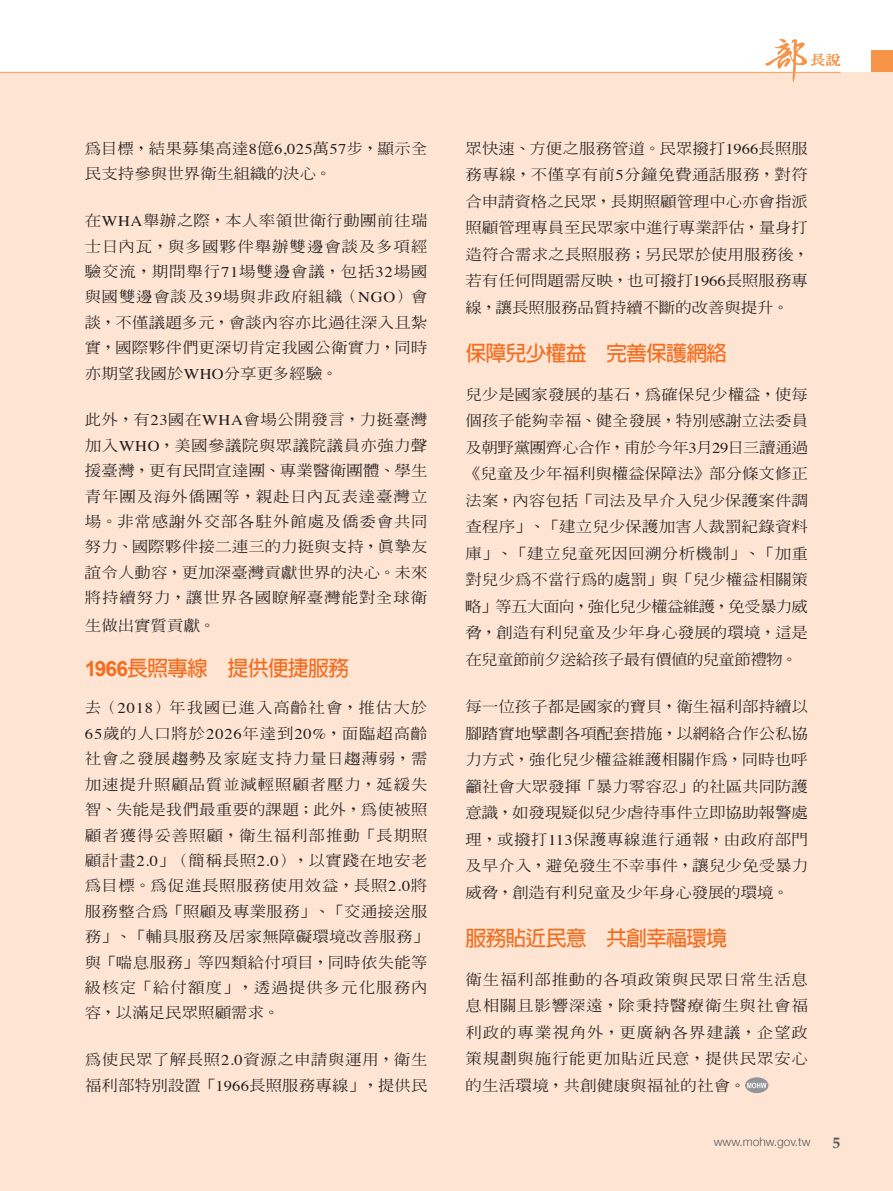
<style>
.page{position:relative;width:893px;height:1191px;background:#fff}
.page>*{position:absolute;margin:0;border:0;box-sizing:border-box;transform-origin:0 0}
.新內文{font:700 21px "AR Hei B5";letter-spacing:-.045em;color:#f36e21}
.t1{font:700 15px "Book Antiqua";color:#57585a}
.新內文-2{font:500 14.85px/26.4px "AR Ming B5";letter-spacing:.01em;color:#231f20;text-align:justify;scale:1.11 1}
.新內文-3{font:500 14.85px/25.3px "AR Ming B5";letter-spacing:.04em;color:#231f20;scale:1.11 1}
.新內文-4{font:700 13.5px "AR Ming B5";color:#f79447;scale:1.11 1}
.t2{font:300 12px "Helvetica Neue";letter-spacing:-.005em;color:#57585a}
.s1{font-family:"Times";font-weight:400}
.s2{font-family:"Arial"}
</style>
<div class="page">
<div style="left:0;top:73px;width:893px;height:1118px;background:#fee5d3"></div>
<div style="left:745px;top:1077px;width:23px;height:16px;background:#939598;border-radius:50%"></div>
<svg style="left:747px;top:1082px;width:19px;height:6px"></svg>
<hr style="left:0;top:72px;width:841px;height:1px;background:#f9a768">
<div style="left:871px;top:51px;width:22px;height:21px;background:#f79447"></div>
<svg style="left:765px;top:39px;width:42px;height:43px"></svg>
<p class="新內文-2" style="left:85px;top:136px;width:310px;line-height:25.3px">為目標，結果募集高達<span class="s1">8</span>億<span class="s1">6,025</span>萬<span class="s1">57</span>步，顯示全民支持參與世界衛生組織的決心。</p>
<p class="新內文-2" style="left:85px;top:208px;width:310px;line-height:25.3px">在<span class="s1">WHA</span>舉辦之際，本人率領世衛行動團前往瑞士日內瓦，與多國夥伴舉辦雙邊會談及多項經驗交流，期間舉行<span class="s1">71</span>場雙邊會議，包括<span class="s1">32</span>場國與國雙邊會談及<span class="s1">39</span>場與非政府組織（<span class="s1">NGO</span>）會談，不僅議題多元，會談內容亦比過往深入且紮實，國際夥伴們更深切肯定我國公衛實力，同時亦期望我國於<span class="s1">WHO</span>分享更多經驗。</p>
<p class="新內文-2" style="left:85px;top:407px;width:310px;line-height:25.3px">此外，有<span class="s1">23</span>國在<span class="s1">WHA</span>會場公開發言，力挺臺灣加入<span class="s1">WHO</span>，美國參議院與眾議院議員亦強力聲援臺灣，更有民間宣達團、專業醫衛團體、學生青年團及海外僑團等，親赴日內瓦表達臺灣立場。非常感謝外交部各駐外館處及僑委會共同努力、國際夥伴接二連三的力挺與支持，真摯友誼令人動容，更加深臺灣貢獻世界的決心。未來將持續努力，讓世界各國瞭解臺灣能對全球衛</p>
<p class="新內文-2" style="left:85px;top:612px;width:119px">生做出實質貢獻。</p>
<p class="新內文" style="left:85px;top:657px;width:266px"><span class="s2">1966</span>長照專線　提供便捷服務</p>
<p class="新內文-3" style="left:85px;top:695px;width:312px">去（<span class="s1">2018</span>）年我國已進入高齡社會，推估大於<br><span class="s1">65</span>歲的人口將於<span class="s1">2026</span>年達到<span class="s1">20%</span>，面臨超高齡社會之發展趨勢及家庭支持力量日趨薄弱，需加速提升照顧品質並減輕照顧者壓力，延緩失智、失能是我們最重要的課題；此外，為使被照顧者獲得妥善照顧，衛生福利部推動「長期照顧計畫<span class="s1">2.0</span>」（簡稱長照<span class="s1">2.0</span>），以實踐在地安老為目標。為促進長照服務使用效益，長照<span class="s1">2.0</span>將服務整合為「照顧及專業服務」、「交通接送服務」、「輔具服務及居家無障礙環境改善服務」與「喘息服務」等四類給付項目，同時依失能等級核定「給付額度」，透過提供多元化服務內容，以滿足民眾照顧需求。</p>
<p class="新內文-2" style="left:85px;top:1046px;width:310px;line-height:25.3px">為使民眾了解長照<span class="s1">2.0</span>資源之申請與運用，衛生福利部特別設置「<span class="s1">1966</span>長照服務專線」，提供民</p>
<p class="新內文-4" style="left:810px;top:53px;width:29px">長說</p>
<p class="新內文-2" style="left:465px;top:135px;width:311px">眾快速、方便之服務管道。民眾撥打<span class="s1">1966</span>長照服務專線，不僅享有前<span class="s1">5</span>分鐘免費通話服務，對符合申請資格之民眾，長期照顧管理中心亦會指派照顧管理專員至民眾家中進行專業評估，量身打造符合需求之長照服務；另民眾於使用服務後，若有任何問題需反映，也可撥打<span class="s1">1966</span>長照服務專線，讓長照服務品質持續不斷的改善與提升。</p>
<p class="新內文" style="left:465px;top:342px;width:263px">保障兒少權益　完善保護網絡</p>
<p class="新內文-2" style="left:464px;top:381px;width:312px">兒少是國家發展的基石，為確保兒少權益，使每個孩子能夠幸福、健全發展，特別感謝立法委員及朝野黨團齊心合作，甫於今年<span class="s1">3</span>月<span class="s1">29</span>日三讀通過《兒童及少年福利與權益保障法》部分條文修正法案，內容包括「司法及早介入兒少保護案件調查程序」、「建立兒少保護加害人裁罰紀錄資料庫」、「建立兒童死因回溯分析機制」、「加重對兒少為不當行為的處罰」與「兒少權益相關策略」等五大面向，強化兒少權益維護，免受暴力威脅，創造有利兒童及少年身心發展的環境，這是在兒童節前夕送給孩子最有價值的兒童節禮物。</p>
<p class="新內文-2" style="left:465px;top:693px;width:310px">每一位孩子都是國家的寶貝，衛生福利部持續以腳踏實地擘劃各項配套措施，以網絡合作公私協力方式，強化兒少權益維護相關作為，同時也呼籲社會大眾發揮「暴力零容忍」的社區共同防護意識，如發現疑似兒少虐待事件立即協助報警處理，或撥打<span class="s1">113</span>保護專線進行通報，由政府部門及早介入，避免發生不幸事件，讓兒少免受暴力威脅，創造有利兒童及少年身心發展的環境。</p>
<p class="新內文" style="left:465px;top:927px;width:263px">服務貼近民意　共創幸福環境</p>
<p class="新內文-2" style="left:465px;top:965px;width:310px">衛生福利部推動的各項政策與民眾日常生活息息相關且影響深遠，除秉持醫療衛生與社會福利政的專業視角外，更廣納各界建議，企望政策規劃與施行能更加貼近民意，提供民眾安心的生活環境，共創健康與福祉的社會。</p>
<p class="t2" style="left:714px;top:1132px;width:98px">www.mohw.gov.tw</p>
<p class="t1" style="left:833px;top:1134px;width:9px">5</p>
</div>
